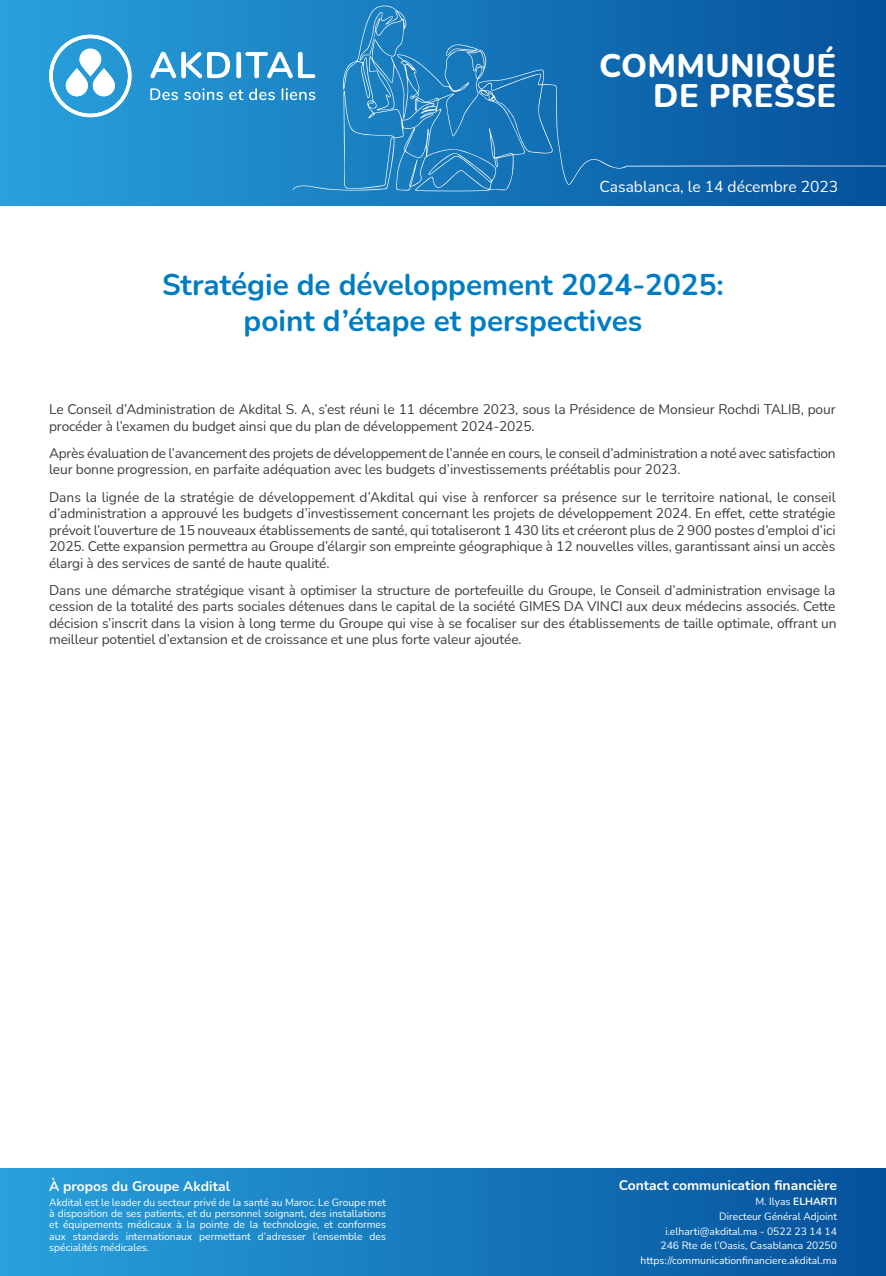
<style>
.page{position:relative;width:886px;height:1276px;background:#fff}
.page>*{position:absolute;margin:0;border:0;box-sizing:border-box;transform-origin:0 0}
.t1{font:800 32.75px/29.6px "Nunito";letter-spacing:.01em;color:#fff;text-align:right}
.t2{font:700 30px/36px "Nunito";color:#007dc2;text-align:center}
.t3{font:15.62px "Nunito";color:#fff}
.t4{font:700 13.88px "Nunito";color:#fff}
.t5{font:13.75px/16.5px "Nunito";letter-spacing:-.01em;color:#3c3c3b}
.t6{font:10.38px/11.2px "Nunito";color:#fff;text-align:justify}
.s1{font-weight:700}
</style>
<div class="page">
<div style="left:0;top:1px;width:886px;height:204px;background:linear-gradient(to right,#2aa1dc,#05519b)"></div>
<svg style="left:49px;top:35px;width:244px;height:110px;background:#43a1d6"></svg>
<svg style="left:293px;top:4px;width:593px;height:187px;background:#176fb2"></svg>
<div style="left:0;top:1168px;width:886px;height:108px;background:linear-gradient(to right,#29a1dc,#04519b)"></div>
<h1 class="t1" style="left:599px;top:50px;width:239px">COMMUNIQUÉ<br>DE PRESSE</h1>
<p class="t3" style="left:599px;top:176px;width:240px">Casablanca, le 14 décembre 2023</p>
<h2 class="t2" style="left:162px;top:265px;width:563px">Stratégie de développement 2024-2025: point d’étape et perspectives</h2>
<p class="t5" style="left:49px;top:401px;width:788px">Le Conseil d’Administration de Akdital S. A, s’est réuni le 11 décembre 2023, sous la Présidence de Monsieur Rochdi TALIB, pour procéder à l’examen du budget ainsi que du plan de développement 2024-2025.</p>
<p class="t5" style="left:49px;top:444px;width:788px">Après évaluation de l’avancement des projets de développement de l’année en cours, le conseil d’administration a noté avec satisfaction leur bonne progression, en parfaite adéquation avec les budgets d’investissements préétablis pour 2023.</p>
<p class="t5" style="left:49px;top:488px;width:788px;text-align:justify">Dans la lignée de la stratégie de développement d’Akdital qui vise à renforcer sa présence sur le territoire national, le conseil d’administration a approuvé les budgets d’investissement concernant les projets de développement 2024. En effet, cette stratégie prévoit l’ouverture de 15 nouveaux établissements de santé, qui totaliseront 1 430 lits et créeront plus de 2 900 postes d’emploi d’ici 2025. Cette expansion permettra au Groupe d’élargir son empreinte géographique à 12 nouvelles villes, garantissant ainsi un accès élargi à des services de santé de haute qualité.</p>
<p class="t5" style="left:49px;top:581px;width:789px;text-align:justify">Dans une démarche stratégique visant à optimiser la structure de portefeuille du Groupe, le Conseil d’administration envisage la cession de la totalité des parts sociales détenues dans le capital de la société GIMES DA VINCI aux deux médecins associés. Cette décision s’inscrit dans la vision à long terme du Groupe qui vise à se focaliser sur des établissements de taille optimale, offrant un meilleur potentiel d’extansion et de croissance et une plus forte valeur ajoutée.</p>
<p class="t4" style="left:49px;top:1176px;width:182px">À propos du Groupe Akdital</p>
<p class="t6" style="left:49px;top:1196px;width:338px">Akdital est le leader du secteur privé de la santé au Maroc. Le Groupe met à disposition de ses patients, et du personnel soignant, des installations et équipements médicaux à la pointe de la technologie, et conformes aux standards internationaux permettant d’adresser l’ensemble des spécialités médicales.</p>
<p class="t4" style="left:619px;top:1175px;width:220px">Contact communication financière</p>
<p class="t6" style="left:640px;top:1193px;width:198px;line-height:14.8px;text-align:right">M. Ilyas <span class="s1">ELHARTI<br></span>Directeur Général Adjoint i.elharti@akdital.ma - 0522 23 14 14<br>246 Rte de l’Oasis, Casablanca 20250 https://communicationfinanciere.akdital.ma</p>
</div>
